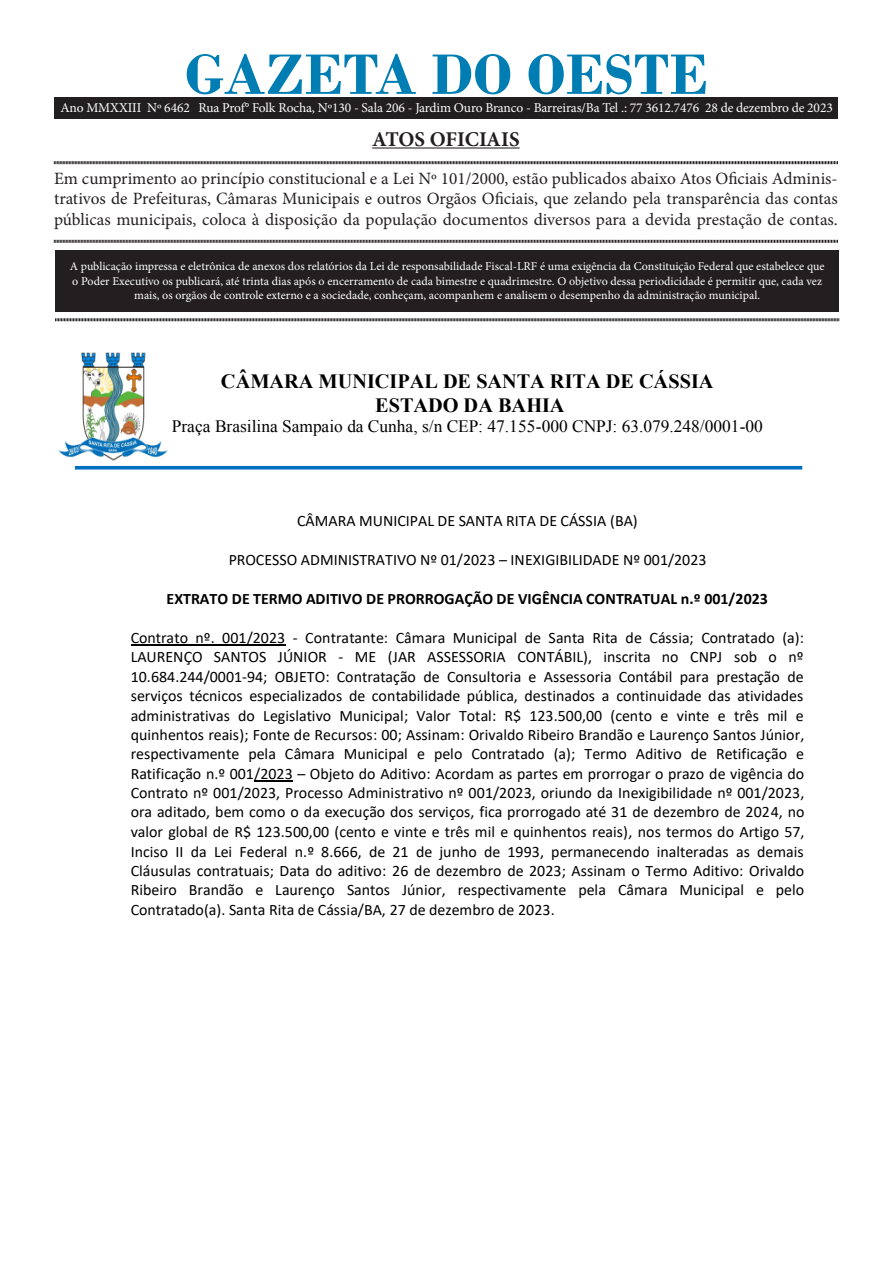
<style>
.page{position:relative;width:893px;height:1263px;background:#fff}
.page>*{position:absolute;margin:0;border:0;box-sizing:border-box;transform-origin:0 0}
.t1{font:700 60px "Bodoni";color:#007eb4}
.t2{font:700 21px "Minion Pro";letter-spacing:-.005em;color:#231f20}
.t3{font:700 20.25px/23.1px "Times New Roman";letter-spacing:.005em;color:#000;text-align:center}
.t4{font:17.4px "Times New Roman";color:#000}
.t5{font:17.25px/20.7px "Minion Pro";color:#231f20;text-align:justify}
.t6{font:15.9px/19.4px "Calibri";color:#000;text-align:justify}
.t7{font:700 15.9px "Calibri";color:#000}
.t8{font:13.5px "Minion Pro";letter-spacing:-.01em;color:#fff}
.t9{font:12px/14.4px "Minion Pro";color:#fff;text-align:center}
</style>
<div class="page">
<div style="left:55px;top:250px;width:784px;height:61px;background:#231f20"></div>
<hr style="left:372px;top:147px;width:148px;height:2px;background:#231f20">
<svg style="left:54px;top:161px;width:784px;height:4px;background:#908e8e"></svg>
<svg style="left:54px;top:239px;width:784px;height:4px;background:#908e8e"></svg>
<svg style="left:55px;top:318px;width:784px;height:4px;background:#908e8e"></svg>
<div style="left:54px;top:98px;width:784px;height:20px;background:#231f20"></div>
<img style="left:58px;top:352px;width:110px;height:109px">
<svg style="left:75px;top:466px;width:727px;height:4px;background:#1b7fc6"></svg>
<hr style="left:131px;top:644px;width:154px;height:2px;background:#000">
<hr style="left:254px;top:780px;width:39px;height:2px;background:#000">
<p class="t1" style="left:185px;top:39px;width:525px">GAZETA DO OESTE</p>
<p class="t2" style="left:372px;top:124px;width:149px">ATOS OFICIAIS</p>
<p class="t5" style="left:54px;top:168px;width:785px">Em cumprimento ao princípio constitucional e a Lei Nº 101/2000, estão publicados abaixo Atos Oficiais Adminis&shy;trativos de Prefeituras, Câmaras Municipais e outros Orgãos Oficiais, que zelando pela transparência das contas públicas municipais, coloca à disposição da população documentos diversos para a devida prestação de contas.</p>
<p class="t9" style="left:70px;top:259px;width:756px">A publicação impressa e eletrônica de anexos dos relatórios da Lei de responsabilidade Fiscal-LRF é uma exigência da Constituição Federal que estabelece que o Poder Executivo os publicará, até trinta dias após o encerramento de cada bimestre e quadrimestre. O objetivo dessa periodicidade é permitir que, cada vez mais, os orgãos de controle externo e a sociedade, conheçam, acompanhem e analisem o desempenho da administração municipal.</p>
<p class="t8" style="left:60px;top:98px;width:774px">Ano MMXXIII Nº 6462 Rua Prof° Folk Rocha, Nº130 - Sala 206 - Jardim Ouro Branco - Barreiras/Ba Tel .: 77 3612.7476 28 de dezembro de 2023</p>
<p class="t3" style="left:221px;top:370px;width:494px">CÂMARA MUNICIPAL DE SANTA RITA DE CÁSSIA<br>ESTADO DA BAHIA</p>
<p class="t4" style="left:172px;top:415px;width:592px">Praça Brasilina Sampaio da Cunha, s/n CEP: 47.155-000 CNPJ: 63.079.248/0001-00</p>
<p class="t6" style="left:297px;top:511px;width:342px">CÂMARA MUNICIPAL DE SANTA RITA DE CÁSSIA (BA)</p>
<p class="t6" style="left:229px;top:550px;width:479px">PROCESSO ADMINISTRATIVO Nº 01/2023 – INEXIGIBILIDADE Nº 001/2023</p>
<p class="t7" style="left:167px;top:588px;width:603px">EXTRATO DE TERMO ADITIVO DE PRORROGAÇÃO DE VIGÊNCIA CONTRATUAL n.º 001/2023</p>
<p class="t6" style="left:131px;top:627px;width:675px">Contrato nº. 001/2023 - Contratante: Câmara Municipal de Santa Rita de Cássia; Contratado (a):<br>LAURENÇO SANTOS JÚNIOR - ME (JAR ASSESSORIA CONTÁBIL), inscrita no CNPJ sob o nº 10.684.244/0001-94; OBJETO: Contratação de Consultoria e Assessoria Contábil para prestação de serviços técnicos especializados de contabilidade pública, destinados a continuidade das atividades administrativas do Legislativo Municipal; Valor Total: R$ 123.500,00 (cento e vinte e três mil e quinhentos reais); Fonte de Recursos: 00; Assinam: Orivaldo Ribeiro Brandão e Laurenço Santos Júnior, respectivamente pela Câmara Municipal e pelo Contratado (a); Termo Aditivo de Retificação e Ratificação n.º 001/2023 – Objeto do Aditivo: Acordam as partes em prorrogar o prazo de vigência do Contrato nº 001/2023, Processo Administrativo nº 001/2023, oriundo da Inexigibilidade nº 001/2023, ora aditado, bem como o da execução dos serviços, fica prorrogado até 31 de dezembro de 2024, no valor global de R$ 123.500,00 (cento e vinte e três mil e quinhentos reais), nos termos do Artigo 57, Inciso II da Lei Federal n.º 8.666, de 21 de junho de 1993, permanecendo inalteradas as demais Cláusulas contratuais; Data do aditivo: 26 de dezembro de 2023; Assinam o Termo Aditivo: Orivaldo Ribeiro Brandão e Laurenço Santos Júnior, respectivamente pela Câmara Municipal e pelo Contratado(a). Santa Rita de Cássia/BA, 27 de dezembro de 2023.</p>
</div>
